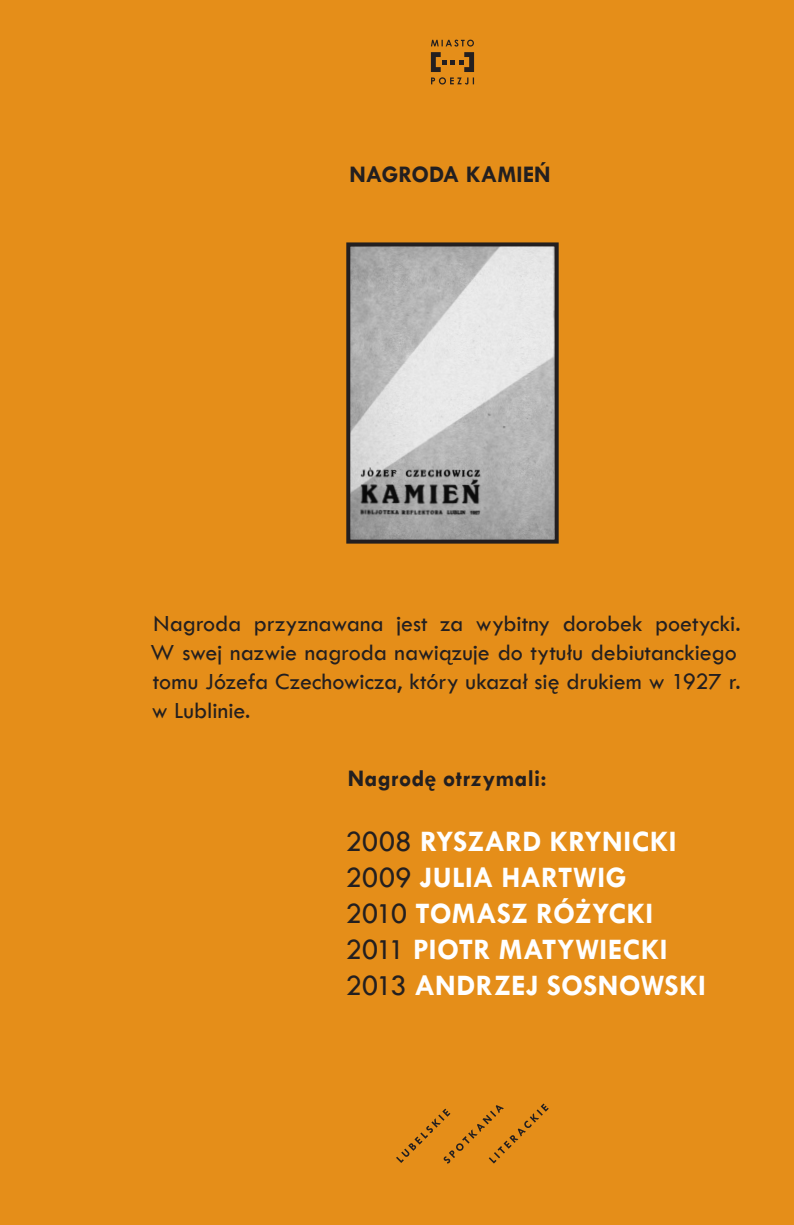
<style>
.page{position:relative;width:794px;height:1225px;background:#e58e19}
.page>*{position:absolute;margin:0;border:0;box-sizing:border-box;transform-origin:0 0}
.t1{font:700 30px/36px "Tw Cen";color:#fff}
.t2{font:24px/28.8px "Tw Cen";letter-spacing:-.005em;color:#231f20}
.t3{font:700 24px "Tw Cen";letter-spacing:.005em;color:#231f20}
.s1{font-weight:400;color:#231f20}
</style>
<div class="page">
<svg style="left:396px;top:1103px;width:153px;height:61px"></svg>
<svg style="left:430px;top:40px;width:45px;height:45px"></svg>
<img style="left:351px;top:247px;width:202px;height:291px">
<div style="left:346px;top:242px;width:212px;height:301px;border:4px solid #231f20"></div>
<p class="t3" style="left:349px;top:160px;width:203px">NAGRODA KAMIEŃ</p>
<p class="t2" style="left:151px;top:609px;width:591px">Nagroda przyznawana jest za wybitny dorobek poetycki.<br>W swej nazwie nagroda nawiązuje do tytułu debiutanckiego tomu Józefa Czechowicza, który ukazał się drukiem w 1927 r. w Lublinie.</p>
<p class="t3" style="left:348px;top:764px;width:200px">Nagrodę otrzymali:</p>
<p class="t1" style="left:345px;top:822px;width:362px"><span class="s1">2008</span> RYSZARD KRYNICKI<br><span class="s1">2009</span> JULIA HARTWIG<br><span class="s1">2010</span> TOMASZ RÓŻYCKI<br><span class="s1">2011</span> PIOTR MATYWIECKI<br><span class="s1">2013</span> ANDRZEJ SOSNOWSKI</p>
</div>
